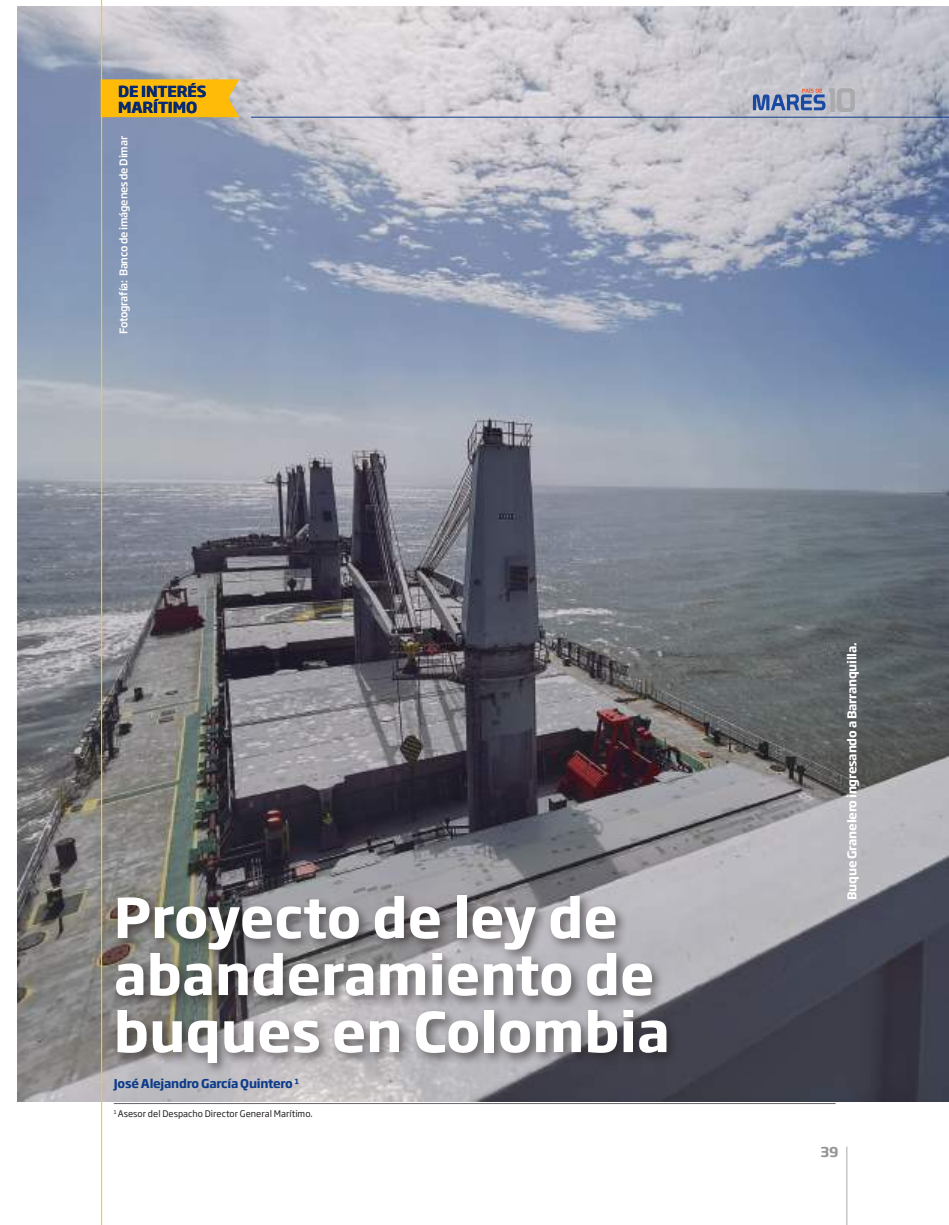
<style>
.page{position:relative;width:949px;height:1225px;background:#fff}
.page>*{position:absolute;margin:0;border:0;box-sizing:border-box;transform-origin:0 0}
.t1{font:700 54px/57px "Soho Gothic Pro";color:#fff}
.t2{font:33px "Prototype";color:#aaaaac}
.t3{font:700 15px/16.2px "Soho Gothic Pro";letter-spacing:-.01em;color:#072a70}
.t4{font:700 13.5px "Soho Gothic Pro";color:#969698}
.t5{font:700 12px "Soho Gothic Pro";letter-spacing:-.02em;color:#fff}
.t6{font:700 12px "Soho Gothic Pro";letter-spacing:-.02em;color:#0c3b8a}
.t7{font:500 10.5px "Soho Gothic Pro";letter-spacing:-.02em;color:#fff}
.t8{font:9px "Soho Gothic Pro";color:#241f1f}
</style>
<div class="page">
<hr style="left:846px;top:1146px;width:1px;height:79px;background:#aaaaac">
<img style="left:17px;top:6px;width:931px;height:1095px">
<hr style="left:114px;top:1103px;width:721px;height:1px;background:#656365">
<div style="left:112px;top:891px;width:567px;height:185px;background:#241f1f;opacity:.6"></div>
<svg style="left:752px;top:88px;width:73px;height:22px;background:#8190b6"></svg>
<hr style="left:251px;top:117px;width:697px;height:1px;background:#0c3b8a">
<div style="left:102px;top:79px;width:137px;height:38px;background:#ffbb08"></div>
<hr style="left:101px;top:0;width:1px;height:1225px;background:#ffcd00">
<p class="t3" style="left:118px;top:82px;width:90px">DE INTERÉS<br>MARÍTIMO</p>
<p class="t7" style="left:115px;top:334px;width:199px;rotate:-90deg">Fotografía: Banco de imágenes de Dimar</p>
<p class="t1" style="left:114px;top:886px;width:557px">Proyecto de ley de abanderamiento de buques en Colombia</p>
<p class="t6" style="left:114px;top:1073px;width:187px">José Alejandro García Quintero <sup>1</sup></p>
<p class="t8" style="left:114px;top:1106px;width:200px"><sup>1</sup> Asesor del Despacho Director General Marítimo.</p>
<p class="t2" style="left:827px;top:81px;width:30px">10</p>
<p class="t5" style="left:842px;top:900px;width:259px;rotate:-90deg">Buque Granelero ingresando a Barranquilla.</p>
<p class="t4" style="left:820px;top:1141px;width:20px">39</p>
</div>
